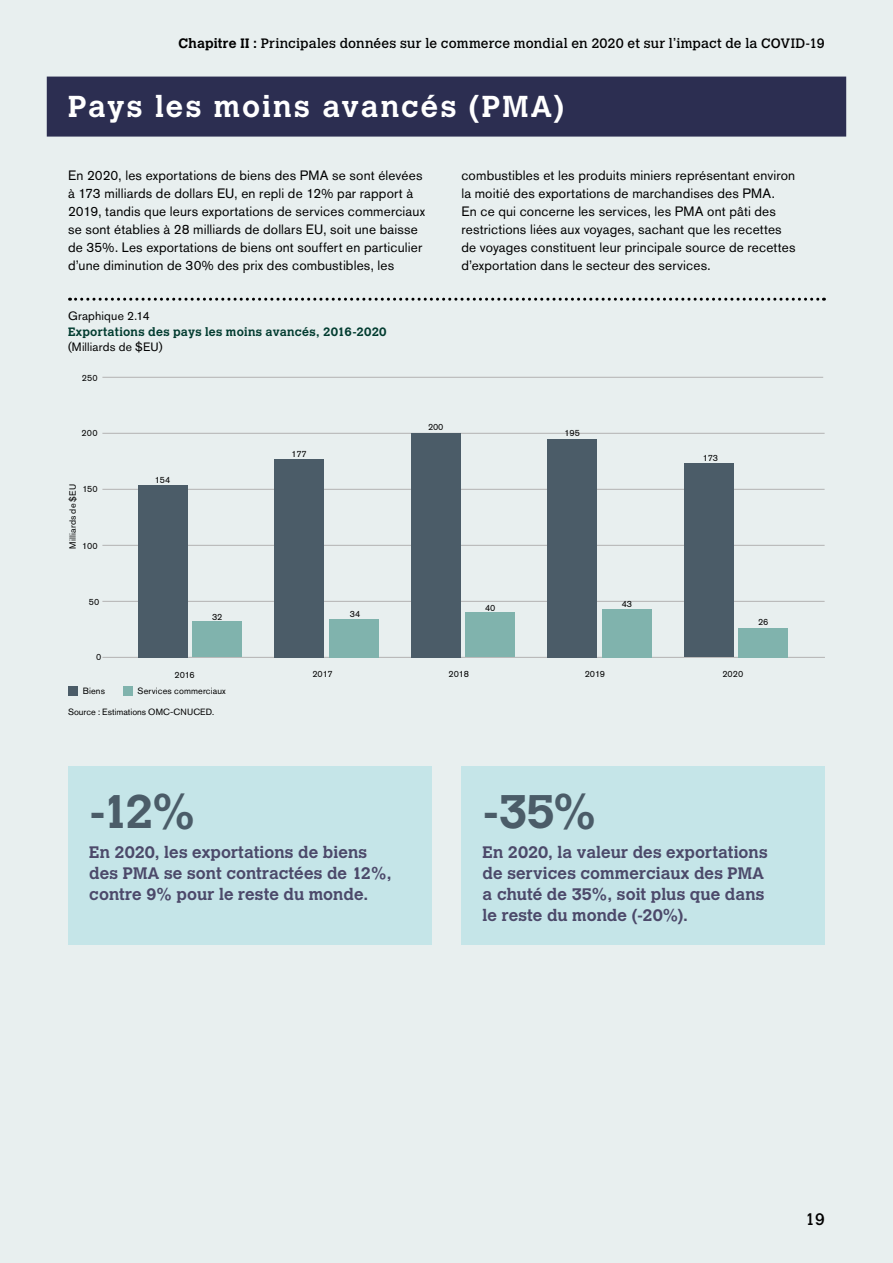
<style>
.page{position:relative;width:893px;height:1263px;background:#e8efef}
.page>*{position:absolute;margin:0;border:0;box-sizing:border-box;transform-origin:0 0}
.t1{font:700 46.5px "Calvert MT Std";color:#4b5c68}
.t2{font:700 30px "Calvert MT Std";letter-spacing:.07em;color:#fff}
.t3{font:700 16.5px/21px "Calvert MT Std";letter-spacing:.005em;color:#4c496a}
.t4{font:16.5px "Calvert MT Std";color:#000}
.t5{font:13.5px/18px "Akzidenz Grotesk BE";letter-spacing:.01em;color:#000}
.t6{font:13.5px "Calvert MT Std";letter-spacing:.015em;color:#000}
.t7{font:700 12px "Calvert MT Std";letter-spacing:.02em;color:#023c30}
.t8{font:12px "Akzidenz Grotesk BE";letter-spacing:.015em;color:#000}
.t9{font:9px "Akzidenz Grotesk BE";letter-spacing:.005em;color:#000}
.s1{font-weight:700}
</style>
<div class="page">
<div style="left:47px;top:77px;width:799px;height:60px;background:#2c2e51"></div>
<div style="left:68px;top:687px;width:10px;height:9px;background:#4b5c68"></div>
<div style="left:123px;top:687px;width:9px;height:9px;background:#80b3ad"></div>
<hr style="left:102px;top:657px;width:723px;height:1px;background:#b3b2b2">
<hr style="left:102px;top:601px;width:723px;height:1px;background:#b3b2b2">
<hr style="left:102px;top:545px;width:723px;height:1px;background:#b3b2b2">
<hr style="left:102px;top:489px;width:723px;height:1px;background:#b3b2b2">
<hr style="left:102px;top:433px;width:723px;height:1px;background:#b3b2b2">
<hr style="left:102px;top:377px;width:721px;height:1px;background:#b3b2b2">
<div style="left:193px;top:621px;width:49px;height:36px;background:#80b3ad"></div>
<div style="left:329px;top:619px;width:49px;height:38px;background:#80b3ad"></div>
<div style="left:466px;top:612px;width:49px;height:45px;background:#80b3ad"></div>
<div style="left:602px;top:609px;width:49px;height:48px;background:#80b3ad"></div>
<div style="left:739px;top:628px;width:49px;height:29px;background:#80b3ad"></div>
<div style="left:138px;top:485px;width:49px;height:172px;background:#4b5c68"></div>
<div style="left:275px;top:459px;width:49px;height:198px;background:#4b5c68"></div>
<div style="left:411px;top:433px;width:49px;height:224px;background:#4b5c68"></div>
<div style="left:548px;top:439px;width:49px;height:218px;background:#4b5c68"></div>
<div style="left:684px;top:463px;width:49px;height:194px;background:#4b5c68"></div>
<div style="left:68px;top:766px;width:364px;height:179px;background:#c5e5e8"></div>
<div style="left:461px;top:766px;width:364px;height:179px;background:#c5e5e8"></div>
<svg style="left:70px;top:298px;width:754px;height:3px"></svg>
<p class="t6" style="left:179px;top:36px;width:648px"><span class="s1">Chapitre II :</span> Principales données sur le commerce mondial en 2020 et sur l’impact de la COVID-19</p>
<h2 class="t2" style="left:68px;top:87px;width:498px">Pays les moins avancés (PMA)</h2>
<p class="t5" style="left:68px;top:166px;width:358px">En 2020, les exportations de biens des PMA se sont élevées à 173 milliards de dollars EU, en repli de 12% par rapport à 2019, tandis que leurs exportations de services commerciaux se sont établies à 28 milliards de dollars EU, soit une baisse de 35%. Les exportations de biens ont souffert en particulier d’une diminution de 30% des prix des combustibles, les</p>
<p class="t5" style="left:461px;top:166px;width:336px">combustibles et les produits miniers représentant environ la moitié des exportations de marchandises des PMA.<br>En ce qui concerne les services, les PMA ont pâti des restrictions liées aux voyages, sachant que les recettes de voyages constituent leur principale source de recettes d’exportation dans le secteur des services.</p>
<p class="t8" style="left:68px;top:308px;width:83px">Graphique 2.14</p>
<p class="t7" style="left:68px;top:324px;width:320px">Exportations des pays les moins avancés, 2016-2020</p>
<p class="t8" style="left:68px;top:340px;width:96px">(Milliards de $EU)</p>
<p class="t9" style="left:82px;top:372px;width:17px">250</p>
<p class="t9" style="left:82px;top:427px;width:18px">200</p>
<p class="t9" style="left:67px;top:548px;width:66px;rotate:-90deg">Milliards de $EU</p>
<p class="t9" style="left:82px;top:484px;width:17px">150</p>
<p class="t9" style="left:82px;top:540px;width:17px">100</p>
<p class="t9" style="left:155px;top:474px;width:17px">154</p>
<p class="t9" style="left:291px;top:448px;width:17px">177</p>
<p class="t9" style="left:428px;top:421px;width:17px">200</p>
<p class="t9" style="left:564px;top:428px;width:17px">195</p>
<p class="t9" style="left:703px;top:452px;width:17px">173</p>
<p class="t9" style="left:89px;top:596px;width:12px">50</p>
<p class="t9" style="left:96px;top:651px;width:7px">0</p>
<p class="t9" style="left:212px;top:611px;width:12px">32</p>
<p class="t9" style="left:350px;top:608px;width:12px">34</p>
<p class="t9" style="left:485px;top:602px;width:12px">40</p>
<p class="t9" style="left:622px;top:598px;width:12px">43</p>
<p class="t9" style="left:174px;top:669px;width:22px">2016</p>
<p class="t9" style="left:312px;top:669px;width:22px">2017</p>
<p class="t9" style="left:448px;top:669px;width:22px">2018</p>
<p class="t9" style="left:585px;top:669px;width:22px">2019</p>
<p class="t9" style="left:722px;top:669px;width:23px">2020</p>
<p class="t9" style="left:83px;top:685px;width:24px">Biens</p>
<p class="t9" style="left:138px;top:685px;width:90px">Services commerciaux</p>
<p class="t9" style="left:68px;top:707px;width:148px">Source : Estimations OMC-CNUCED.</p>
<p class="t9" style="left:758px;top:616px;width:12px">26</p>
<h1 class="t1" style="left:89px;top:782px;width:108px">-12%</h1>
<p class="t3" style="left:89px;top:841px;width:304px">En 2020, les exportations de biens des PMA se sont contractées de 12%, contre 9% pour le reste du monde.</p>
<h1 class="t1" style="left:483px;top:782px;width:116px">-35%</h1>
<p class="t3" style="left:483px;top:841px;width:286px">En 2020, la valeur des exportations de services commerciaux des PMA a chuté de 35%, soit plus que dans le reste du monde (-20%).</p>
<p class="t4" style="left:805px;top:1209px;width:21px">19</p>
</div>
